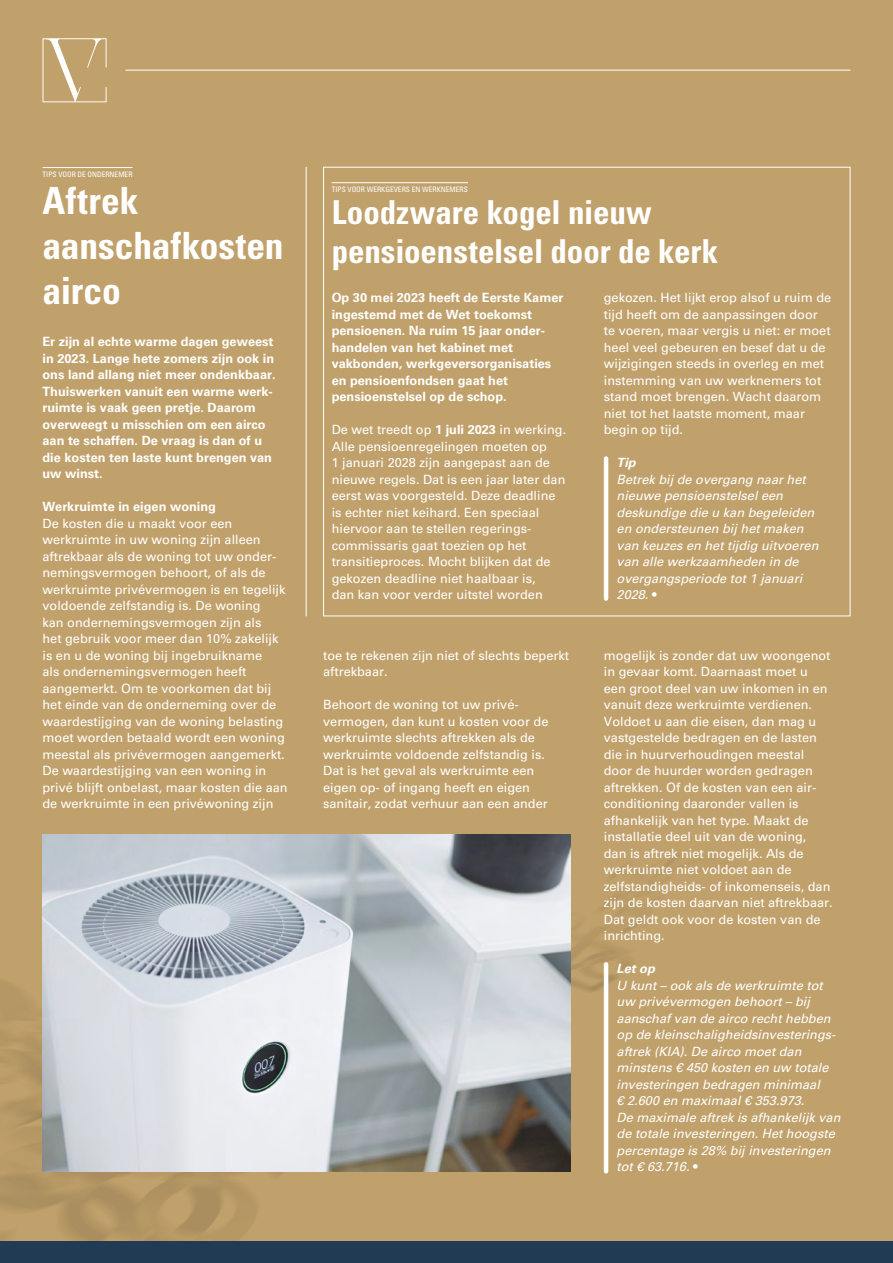
<style>
.page{position:relative;width:893px;height:1263px;background:#c1a16b}
.page>*{position:absolute;margin:0;border:0;box-sizing:border-box;transform-origin:0 0}
.t1{font:700 condensed 37.5px/45px "Univers LT Std";color:#fff}
.t2{font:700 condensed 33px/39.6px "Univers LT Std";letter-spacing:-.005em;color:#fff}
.t3{font:12.75px/16.5px "Univers LT Std";color:#fff}
.t4{font:italic 12.75px/16.5px "Univers LT Std";color:#fff}
.t5{font:700 12.75px/16.5px "Univers LT Std";color:#fff}
.t6{font:italic 700 12.75px "Univers LT Std";color:#fff}
.t7{font:condensed 7.5px "Univers LT Std";color:#fff}
.s1{font-weight:700}
.s2{font-style:normal}
</style>
<div class="page">
<img style="left:0;top:834px;width:743px;height:408px">
<div style="left:0;top:1242px;width:893px;height:21px;background:#213b55"></div>
<hr style="left:125px;top:70px;width:725px;height:1px;background:#fff">
<svg style="left:43px;top:38px;width:64px;height:64px"></svg>
<hr style="left:43px;top:167px;width:90px;height:1px;background:#fff">
<hr style="left:604px;top:458px;width:4px;height:141px;background:#fff">
<hr style="left:332px;top:182px;width:136px;height:1px;background:#fff">
<hr style="left:604px;top:964px;width:4px;height:207px;background:#fff">
<img style="left:43px;top:835px;width:527px;height:336px">
<hr style="left:306px;top:167px;width:1px;height:449px;background:#fff">
<p class="t7" style="left:43px;top:169px;width:92px">TIPS VOOR DE ONDERNEMER</p>
<h1 class="t1" style="left:43px;top:178px;width:243px">Aftrek aanschafkosten airco</h1>
<p class="t5" style="left:43px;top:333px;width:235px">Er zijn al echte warme dagen geweest in 2023. Lange hete zomers zijn ook in ons land allang niet meer ondenkbaar.<br>Thuiswerken vanuit een warme werk&shy;ruimte is vaak geen pretje. Daarom overweegt u misschien om een airco aan te schaffen. De vraag is dan of u die kosten ten laste kunt brengen van uw winst.</p>
<p class="t5" style="left:43px;top:498px;width:175px">Werkruimte in eigen woning</p>
<p class="t3" style="left:43px;top:515px;width:247px">De kosten die u maakt voor een werkruimte in uw woning zijn alleen aftrekbaar als de woning tot uw onder&shy;nemingsvermogen behoort, of als de werkruimte privévermogen is en tegelijk voldoende zelfstandig is. De woning<br>kan ondernemingsvermogen zijn als<br>het gebruik voor meer dan 10% zakelijk is en u de woning bij ingebruikname<br>als ondernemingsvermogen heeft aangemerkt. Om te voorkomen dat bij het einde van de onderneming over de waardestijging van de woning belasting moet worden betaald wordt een woning meestal als privévermogen aangemerkt.<br>De waardestijging van een woning in privé blijft onbelast, maar kosten die aan de werkruimte in een privéwoning zijn</p>
<p class="t7" style="left:332px;top:184px;width:138px">TIPS VOOR WERKGEVERS EN WERKNEMERS</p>
<h2 class="t2" style="left:332px;top:192px;width:388px">Loodzware kogel nieuw pensioenstelsel door de kerk</h2>
<p class="t5" style="left:332px;top:290px;width:233px">Op 30 mei 2023 heeft de Eerste Kamer ingestemd met de Wet toekomst pensioenen. Na ruim 15 jaar onder&shy;handelen van het kabinet met vakbonden, werkgeversorganisaties en pensioenfondsen gaat het pensioenstelsel op de schop.</p>
<p class="t3" style="left:332px;top:421px;width:236px">De wet treedt op <span class="s1">1 juli 2023</span> in werking.<br>Alle pensioenregelingen moeten op<br>1 januari 2028 zijn aangepast aan de nieuwe regels. Dat is een jaar later dan eerst was voorgesteld. Deze deadline is echter niet keihard. Een speciaal hiervoor aan te stellen regerings&shy;commissaris gaat toezien op het transitieproces. Mocht blijken dat de gekozen deadline niet haalbaar is,<br>dan kan voor verder uitstel worden</p>
<p class="t3" style="left:323px;top:647px;width:247px">toe te rekenen zijn niet of slechts beperkt aftrekbaar.</p>
<p class="t3" style="left:323px;top:696px;width:227px">Behoort de woning tot uw privé&shy;vermogen, dan kunt u kosten voor de werkruimte slechts aftrekken als de werkruimte voldoende zelfstandig is.<br>Dat is het geval als werkruimte een eigen op- of ingang heeft en eigen sanitair, zodat verhuur aan een ander</p>
<p class="t3" style="left:604px;top:290px;width:229px">gekozen. Het lijkt erop alsof u ruim de tijd heeft om de aanpassingen door te voeren, maar vergis u niet: er moet heel veel gebeuren en besef dat u de wijzigingen steeds in overleg en met instemming van uw werknemers tot stand moet brengen. Wacht daarom niet tot het laatste moment, maar begin op tijd.</p>
<p class="t6" style="left:617px;top:455px;width:21px">Tip</p>
<p class="t4" style="left:617px;top:471px;width:203px">Betrek bij de overgang naar het nieuwe pensioenstelsel een deskundige die u kan begeleiden en ondersteunen bij het maken van keuzes en het tijdig uitvoeren van alle werkzaamheden in de overgangsperiode tot 1 januari<br>2028. <span class="s2">•</span></p>
<p class="t3" style="left:604px;top:647px;width:230px">mogelijk is zonder dat uw woongenot in gevaar komt. Daarnaast moet u een groot deel van uw inkomen in en vanuit deze werkruimte verdienen.<br>Voldoet u aan die eisen, dan mag u vastgestelde bedragen en de lasten die in huurverhoudingen meestal door de huurder worden gedragen aftrekken. Of de kosten van een air&shy;conditioning daaronder vallen is afhankelijk van het type. Maakt de installatie deel uit van de woning,<br>dan is aftrek niet mogelijk. Als de werkruimte niet voldoet aan de zelfstandigheids- of inkomenseis, dan zijn de kosten daarvan niet aftrekbaar.<br>Dat geldt ook voor de kosten van de inrichting.</p>
<p class="t6" style="left:617px;top:961px;width:40px">Let op</p>
<p class="t4" style="left:617px;top:977px;width:225px">U kunt – ook als de werkruimte tot uw privévermogen behoort – bij aanschaf van de airco recht hebben op de kleinschaligheidsinvesterings&shy;aftrek (KIA). De airco moet dan minstens € 450 kosten en uw totale investeringen bedragen minimaal<br>€ 2.600 en maximaal € 353.973.<br>De maximale aftrek is afhankelijk van de totale investeringen. Het hoogste percentage is 28% bij investeringen tot € 63.716. <span class="s2">•</span></p>
</div>
